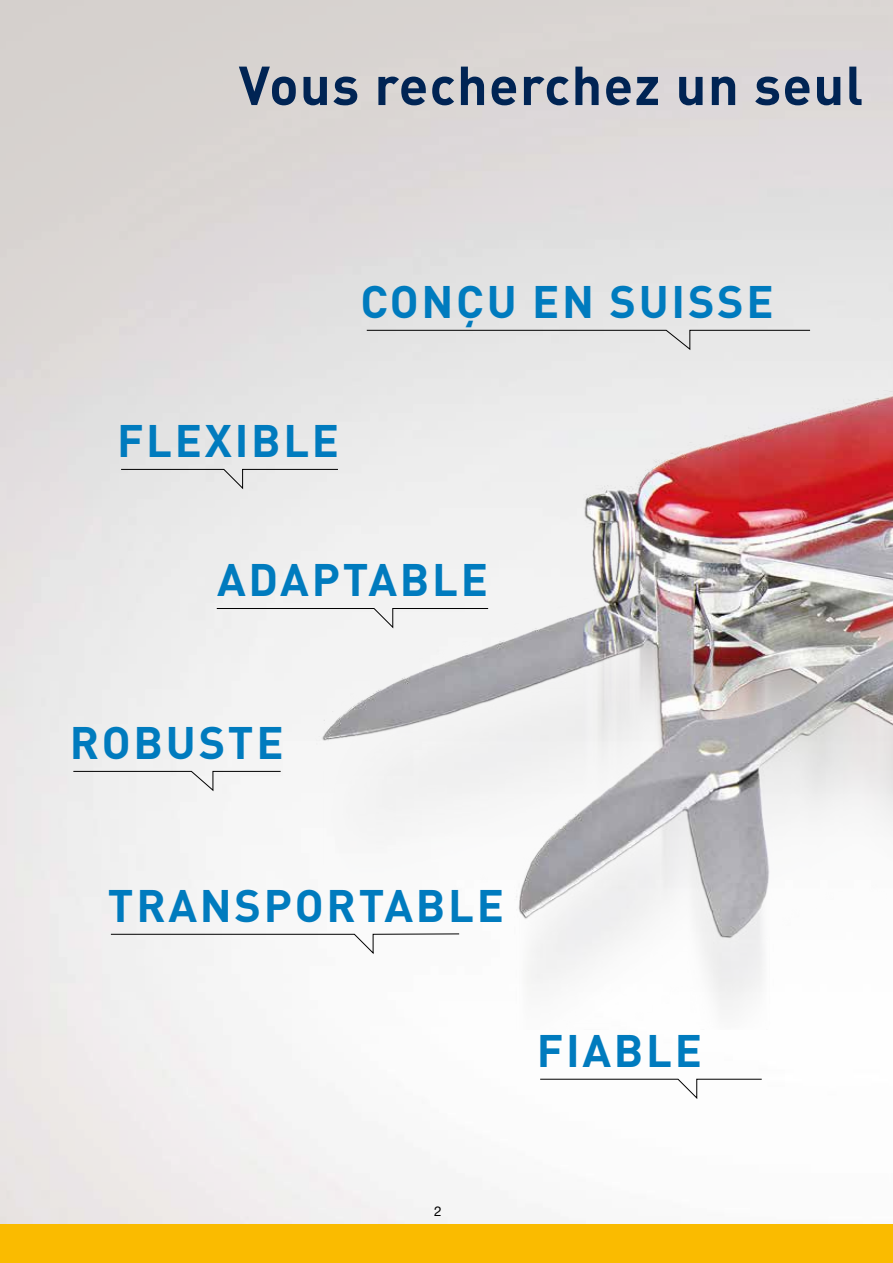
<style>
.page{position:relative;width:893px;height:1263px;background:#fff}
.page>*{position:absolute;margin:0;border:0;box-sizing:border-box;transform-origin:0 0}
.t1{font:700 54px "DINOT";letter-spacing:.025em;color:#002454}
.t2{font:700 45px "DINOT";letter-spacing:.06em;color:#007bbe}
.t3{font:13.5px "Helvetica Neue LT Std";color:#000}
</style>
<div class="page">
<img style="left:0;top:0;width:893px;height:1225px">
<div style="left:0;top:1225px;width:893px;height:38px;background:#fabb00"></div>
<img style="left:0;top:0;width:1px;height:829px">
<img style="left:302px;top:218px;width:591px;height:812px">
<div style="left:366px;top:330px;width:445px;height:21px;background:#e7e7e7"></div>
<div style="left:120px;top:469px;width:219px;height:21px;background:#e9e9e9"></div>
<div style="left:73px;top:771px;width:208px;height:21px;background:#f1f1f1"></div>
<svg style="left:110px;top:933px;width:350px;height:22px"></svg>
<div style="left:216px;top:608px;width:273px;height:21px;background:#f2f2f2"></div>
<svg style="left:539px;top:1078px;width:223px;height:22px"></svg>
<p class="t1" style="left:239px;top:49px;width:626px">Vous recherchez un seul</p>
<p class="t2" style="left:361px;top:271px;width:414px">CONÇU EN SUISSE</p>
<p class="t2" style="left:117px;top:410px;width:224px">FLEXIBLE</p>
<p class="t2" style="left:217px;top:549px;width:272px">ADAPTABLE</p>
<p class="t2" style="left:70px;top:712px;width:215px">ROBUSTE</p>
<p class="t2" style="left:108px;top:875px;width:397px">TRANSPORTABLE</p>
<p class="t2" style="left:537px;top:1020px;width:167px">FIABLE</p>
<p class="t3" style="left:434px;top:1203px;width:9px">2</p>
</div>
